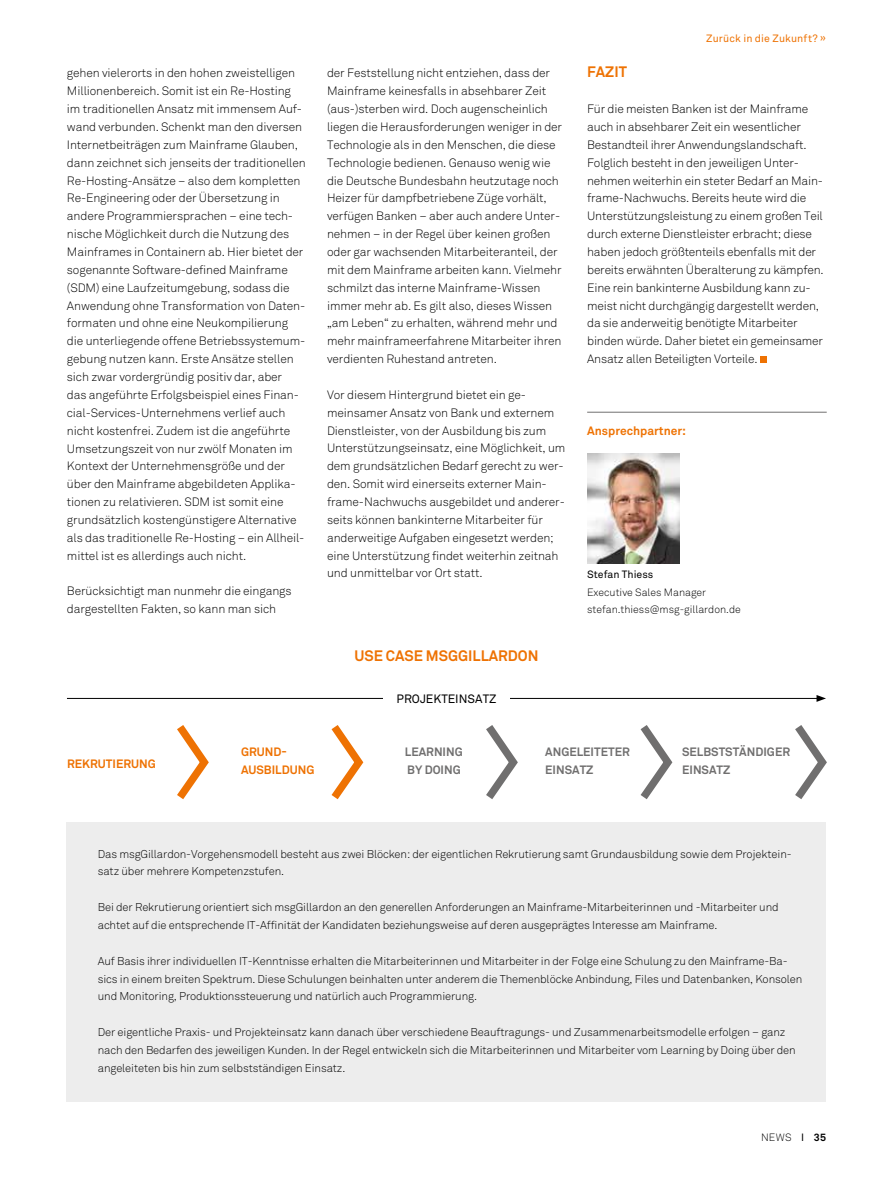
<style>
.page{position:relative;width:893px;height:1191px;background:#fff}
.page>*{position:absolute;margin:0;border:0;box-sizing:border-box;transform-origin:0 0}
.t1{font:700 15px "Akkurat Std";color:#ee7203}
.t2{font:300 12px/17.9px "Akkurat Std";letter-spacing:-.01em;color:#000}
.t3{font:700 12px/17.9px "Akkurat Std";color:#706f6f}
.t4{font:700 12px/17.9px "Akkurat Std";color:#ee7203}
.t5{font:12px "Akkurat Std";color:#000}
.t6{font:300 11.25px/17.9px "Akkurat Std";letter-spacing:-.01em;color:#000}
.t7{font:300 10.5px/17.9px "Akkurat Std";color:#000}
.t8{font:10.5px "Akkurat Std";letter-spacing:.01em;color:#ee7203}
.t9{font:10.5px "Akkurat Std";color:#000}
.s1{font-weight:400}
.s2{font-weight:700}
</style>
<div class="page">
<div style="left:67px;top:821px;width:759px;height:280px;background:#ededed"></div>
<div style="left:760px;top:356px;width:7px;height:7px;background:#ee7203"></div>
<hr style="left:587px;top:412px;width:240px;height:1px;background:#706f6f">
<img style="left:587px;top:453px;width:92px;height:110px">
<hr style="left:67px;top:698px;width:752px;height:1px;background:#000">
<svg style="left:816px;top:695px;width:10px;height:7px"></svg>
<div style="left:383px;top:687px;width:127px;height:24px;background:#fff"></div>
<svg style="left:331px;top:725px;width:33px;height:75px"></svg>
<svg style="left:640px;top:725px;width:33px;height:75px"></svg>
<svg style="left:795px;top:725px;width:32px;height:74px"></svg>
<svg style="left:177px;top:725px;width:32px;height:75px"></svg>
<svg style="left:486px;top:725px;width:32px;height:74px"></svg>
<p class="t2" style="left:67px;top:64px;width:240px">gehen vielerorts in den hohen zweistelligen Millionenbereich. Somit ist ein Re-Hosting im traditionellen Ansatz mit immensem Auf&shy;wand verbunden. Schenkt man den diversen Internetbeiträgen zum Mainframe Glauben, dann zeichnet sich jenseits der traditionellen Re-Hosting-Ansätze – also dem kompletten Re-Engineering oder der Übersetzung in andere Programmiersprachen – eine tech&shy;nische Möglichkeit durch die Nutzung des Mainframes in Containern ab. Hier bietet der sogenannte Software-defined Mainframe (SDM) eine Laufzeitumgebung, sodass die Anwendung ohne Transformation von Daten&shy;formaten und ohne eine Neukompilierung die unterliegende offene Betriebssystemum&shy;gebung nutzen kann. Erste Ansätze stellen sich zwar vordergründig positiv dar, aber<br>das angeführte Erfolgsbeispiel eines Finan&shy;cial-Services-Unternehmens verlief auch nicht kostenfrei. Zudem ist die angeführte Umsetzungszeit von nur zwölf Monaten im Kontext der Unternehmensgröße und der über den Mainframe abgebildeten Applika&shy;tionen zu relativieren. SDM ist somit eine grundsätzlich kostengünstigere Alternative als das traditionelle Re-Hosting – ein Allheil&shy;mittel ist es allerdings auch nicht.</p>
<p class="t2" style="left:67px;top:582px;width:226px">Berücksichtigt man nunmehr die eingangs dargestellten Fakten, so kann man sich</p>
<p class="t2" style="left:327px;top:64px;width:237px">der Feststellung nicht entziehen, dass der Mainframe keinesfalls in absehbarer Zeit (aus-)sterben wird. Doch augenscheinlich liegen die Herausforderungen weniger in der Technologie als in den Menschen, die diese Technologie bedienen. Genauso wenig wie die Deutsche Bundesbahn heutzutage noch Heizer für dampfbetriebene Züge vorhält, verfügen Banken – aber auch andere Unter&shy;nehmen – in der Regel über keinen großen oder gar wachsenden Mitarbeiteranteil, der mit dem Mainframe arbeiten kann. Vielmehr schmilzt das interne Mainframe-Wissen immer mehr ab. Es gilt also, dieses Wissen „am Leben“ zu erhalten, während mehr und mehr mainframeerfahrene Mitarbeiter ihren verdienten Ruhestand antreten.</p>
<p class="t2" style="left:327px;top:386px;width:240px">Vor diesem Hintergrund bietet ein ge&shy;meinsamer Ansatz von Bank und externem Dienstleister, von der Ausbildung bis zum Unterstützungseinsatz, eine Möglichkeit, um dem grundsätzlichen Bedarf gerecht zu wer&shy;den. Somit wird einerseits externer Main&shy;frame-Nachwuchs ausgebildet und anderer&shy;seits können bankinterne Mitarbeiter für anderweitige Aufgaben eingesetzt werden; eine Unterstützung findet weiterhin zeitnah und unmittelbar vor Ort statt.</p>
<p class="t1" style="left:354px;top:646px;width:186px">USE CASE MSGGILLARDON</p>
<p class="t5" style="left:396px;top:691px;width:101px">PROJEKTEINSATZ</p>
<p class="t8" style="left:706px;top:32px;width:121px">Zurück in die Zukunft? »</p>
<p class="t1" style="left:587px;top:63px;width:41px">FAZIT</p>
<p class="t2" style="left:587px;top:100px;width:238px">Für die meisten Banken ist der Mainframe auch in absehbarer Zeit ein wesentlicher Bestandteil ihrer Anwendungslandschaft.<br>Folglich besteht in den jeweiligen Unter&shy;nehmen weiterhin ein steter Bedarf an Main&shy;frame-Nachwuchs. Bereits heute wird die Unterstützungsleistung zu einem großen Teil durch externe Dienstleister erbracht; diese haben jedoch größtenteils ebenfalls mit der bereits erwähnten Überalterung zu kämpfen.<br>Eine rein bankinterne Ausbildung kann zu&shy;meist nicht durchgängig dargestellt werden, da sie anderweitig benötigte Mitarbeiter binden würde. Daher bietet ein gemeinsamer Ansatz allen Beteiligten Vorteile.</p>
<p class="t4" style="left:587px;top:421px;width:100px">Ansprechpartner:</p>
<p class="t9" style="left:587px;top:568px;width:68px">Stefan Thiess</p>
<p class="t7" style="left:587px;top:583px;width:155px">Executive Sales Manager stefan.thiess@msg-gillardon.de</p>
<p class="t4" style="left:67px;top:755px;width:90px">REKRUTIERUNG</p>
<p class="t4" style="left:241px;top:743px;width:75px">GRUND-<br>AUSBILDUNG</p>
<p class="t3" style="left:405px;top:743px;width:59px">LEARNING<br>BY DOING</p>
<p class="t3" style="left:545px;top:743px;width:86px">ANGELEITETER<br>EINSATZ</p>
<p class="t3" style="left:682px;top:743px;width:110px">SELBSTSTÄNDIGER<br>EINSATZ</p>
<p class="t6" style="left:98px;top:844px;width:695px">Das msgGillardon-Vorgehensmodell besteht aus zwei Blöcken: der eigentlichen Rekrutierung samt Grundausbildung sowie dem Projektein&shy;satz über mehrere Kompetenzstufen.</p>
<p class="t6" style="left:98px;top:898px;width:682px">Bei der Rekrutierung orientiert sich msgGillardon an den generellen Anforderungen an Mainframe-Mitarbeiterinnen und -Mitarbeiter und achtet auf die entsprechende IT-Affinität der Kandidaten beziehungsweise auf deren ausgeprägtes Interesse am Mainframe.</p>
<p class="t6" style="left:98px;top:951px;width:706px">Auf Basis ihrer individuellen IT-Kenntnisse erhalten die Mitarbeiterinnen und Mitarbeiter in der Folge eine Schulung zu den Mainframe-Ba&shy;sics in einem breiten Spektrum. Diese Schulungen beinhalten unter anderem die Themenblöcke Anbindung, Files und Datenbanken, Konsolen und Monitoring, Produktionssteuerung und natürlich auch Programmierung.</p>
<p class="t6" style="left:98px;top:1023px;width:699px">Der eigentliche Praxis- und Projekteinsatz kann danach über verschiedene Beauftragungs- und Zusammenarbeitsmodelle erfolgen – ganz nach den Bedarfen des jeweiligen Kunden. In der Regel entwickeln sich die Mitarbeiterinnen und Mitarbeiter vom Learning by Doing über den angeleiteten bis hin zum selbstständigen Einsatz.</p>
<p class="t7" style="left:761px;top:1128px;width:66px">NEWS <span class="s1">I</span> <span class="s2">35</span></p>
</div>
